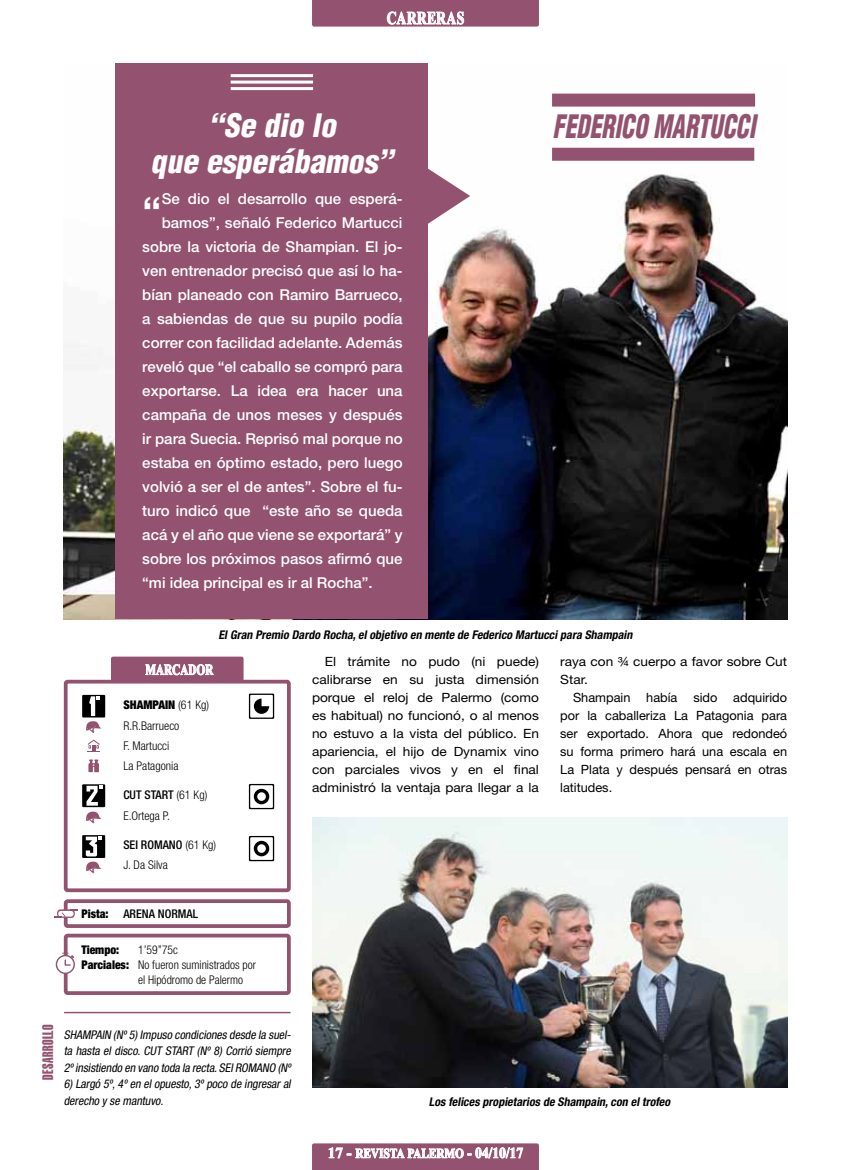
<style>
.page{position:relative;width:851px;height:1170px;background:#fff}
.page>*{position:absolute;margin:0;border:0;box-sizing:border-box;transform-origin:0 0}
.t1{font:500 43.8px "Helvetica Neue LT Std";color:#fff}
.t2{font:italic 900 condensed 31.5px "Helvetica";color:#fff}
.t3{font:italic 900 condensed 31.5px "Helvetica";color:#935370;scale:.75 1}
.t4{font:700 18px "Times New Roman";letter-spacing:.04em;color:#fff;scale:.75 1}
.t5{font:500 15px "Helvetica Neue LT Std";color:#fff}
.t6{font:15px "Helvetica LT Std Extra Comp";letter-spacing:.025em;color:#935370}
.t7{font:700 15px "Times New Roman";letter-spacing:-.005em;color:#fff;scale:.75 1}
.t8{font:700 13.5px "Times New Roman";color:#fff;scale:.83 1}
.t9{font:12.75px/18px "Helvetica Neue LT Std";color:#000;text-align:justify;scale:1.07 1}
.t10{font:12.75px/18px "Helvetica Neue LT Std";color:#000;text-align:justify}
.t11{font:italic condensed 12px/16.5px "Helvetica Neue LT Std";color:#000;text-align:justify}
.t12{font:300 condensed 12px/20.2px "Helvetica Neue LT Std";color:#000}
.t13{font:italic 700 condensed 12px "Helvetica Neue LT Std";color:#000}
.t14{font:900 condensed 12px/15px "Helvetica Neue LT Std";color:#000}
.t15{font:500 condensed 12px "Helvetica Neue LT Std";color:#000}
.s1{font-weight:900}
.s2{font-weight:500}
.s3{font-size:15px}
</style>
<div class="page">
<hr style="left:65px;top:1011px;width:225px;height:2px;background:#935370">
<div style="left:64px;top:933px;width:227px;height:61px;border:4px solid #935370;border-radius:2px"></div>
<div style="left:64px;top:899px;width:227px;height:28px;border:4px solid #935370;border-radius:2px"></div>
<svg style="left:55px;top:909px;width:22px;height:8px"></svg>
<svg style="left:56px;top:952px;width:19px;height:21px"></svg>
<div style="left:111px;top:656px;width:132px;height:25px;background:#935370;border-radius:2px"></div>
<div style="left:64px;top:679px;width:227px;height:213px;border:4px solid #935370;border-radius:2px"></div>
<svg style="left:86px;top:811px;width:16px;height:12px"></svg>
<div style="left:82px;top:694px;width:23px;height:23px;background:#000"></div>
<svg style="left:85px;top:696px;width:17px;height:37px"></svg>
<div style="left:82px;top:784px;width:23px;height:23px;background:#000"></div>
<svg style="left:86px;top:785px;width:16px;height:20px"></svg>
<div style="left:82px;top:835px;width:23px;height:22px;background:#000"></div>
<svg style="left:85px;top:836px;width:17px;height:37px"></svg>
<svg style="left:88px;top:739px;width:12px;height:13px"></svg>
<svg style="left:145px;top:664px;width:68px;height:11px"></svg>
<svg style="left:88px;top:759px;width:11px;height:13px"></svg>
<svg style="left:312px;top:0;width:227px;height:27px;background:#9c627d"></svg>
<svg style="left:312px;top:1143px;width:227px;height:26px;background:#a67189"></svg>
<img style="left:64px;top:64px;width:723px;height:555px">
<img style="left:312px;top:817px;width:475px;height:269px">
<div style="left:552px;top:148px;width:202px;height:13px;background:#935370;border:2px solid #935370"></div>
<div style="left:552px;top:94px;width:203px;height:13px;background:#935370;border:2px solid #935370"></div>
<svg style="left:249px;top:693px;width:25px;height:25px"></svg>
<svg style="left:249px;top:783px;width:25px;height:26px"></svg>
<svg style="left:249px;top:835px;width:25px;height:26px"></svg>
<div style="left:116px;top:64px;width:312px;height:555px;background:#935370"></div>
<svg style="left:428px;top:167px;width:42px;height:58px"></svg>
<hr style="left:231px;top:74px;width:82px;height:3px;background:#fff">
<hr style="left:231px;top:81px;width:82px;height:3px;background:#fff">
<hr style="left:231px;top:87px;width:82px;height:3px;background:#fff">
<p class="t4" style="left:386px;top:6px;width:105px">CARRERAS</p>
<h2 class="t2" style="left:208px;top:106px;width:136px">“Se dio lo</h2>
<h2 class="t3" style="left:552px;top:107px;width:281px">FEDERICO MARTUCCI</h2>
<h2 class="t2" style="left:151px;top:142px;width:251px">que esperábamos”</h2>
<h1 class="t1" style="left:142px;top:186px;width:21px">“</h1>
<p class="t5" style="left:162px;top:190px;width:242px">Se dio el desarrollo que esperá-</p>
<p class="t5" style="left:162px;top:214px;width:242px">bamos”, señaló Federico Martucci</p>
<p class="t5" style="left:142px;top:238px;width:262px">sobre la victoria de Shampian. El jo-</p>
<p class="t5" style="left:142px;top:262px;width:262px">ven entrenador precisó que así lo ha-</p>
<p class="t5" style="left:142px;top:286px;width:262px">bían planeado con Ramiro Barrueco,</p>
<p class="t5" style="left:142px;top:310px;width:262px">a sabiendas de que su pupilo podía</p>
<p class="t5" style="left:142px;top:334px;width:262px">correr con facilidad adelante. Además</p>
<p class="t5" style="left:142px;top:358px;width:262px">reveló que “el caballo se compró para</p>
<p class="t5" style="left:142px;top:382px;width:262px">exportarse. La idea era hacer una</p>
<p class="t5" style="left:142px;top:406px;width:262px">campaña de unos meses y después</p>
<p class="t5" style="left:142px;top:430px;width:262px">ir para Suecia. Reprisó mal porque no</p>
<p class="t5" style="left:142px;top:454px;width:262px">estaba en óptimo estado, pero luego</p>
<p class="t5" style="left:142px;top:478px;width:262px">volvió a ser el de antes”. Sobre el fu-</p>
<p class="t5" style="left:142px;top:502px;width:262px">turo indicó que “este año se queda</p>
<p class="t5" style="left:142px;top:526px;width:262px">acá y el año que viene se exportará” y</p>
<p class="t5" style="left:142px;top:550px;width:262px">sobre los próximos pasos afirmó que</p>
<p class="t5" style="left:142px;top:574px;width:232px">“mi idea principal es ir al Rocha”.</p>
<p class="t13" style="left:218px;top:627px;width:418px">ElGran Premio Dardo Rocha,elobjetivo en mente de Federico Martuccipara Shampain</p>
<p class="t7" style="left:145px;top:659px;width:92px">MARCADOR</p>
<p class="t12" style="left:123px;top:694px;width:87px"><span class="s1">SHAMPAIN</span> (61 Kg)<br>R.R.Barrueco<br>F. Martucci<br>La Patagonia</p>
<p class="t12" style="left:123px;top:784px;width:85px"><span class="s2">CUT START</span> (61 Kg)<br>E.Ortega P.</p>
<p class="t12" style="left:123px;top:834px;width:94px"><span class="s2">SEI ROMANO</span> (61 Kg)<br>J. Da Silva</p>
<p class="t9" style="left:312px;top:652px;width:213px;text-indent:13px">El trámite no pudo (ni puede) calibrarse en su justa dimensión porque el reloj de Palermo (como es habitual) no funcionó, o al menos no estuvo a la vista del público. En apariencia, el hijo de Dynamix vino con parciales vivos y en el final administró la ventaja para llegar a la</p>
<p class="t9" style="left:560px;top:652px;width:213px">raya con ¾ cuerpo a favor sobre Cut<br>Star.</p>
<p class="t10" style="left:560px;top:688px;width:228px;text-indent:13px">Shampain había sido adquirido por la caballeriza La Patagonia para ser exportado. Ahora que redondeó su forma primero hará una escala en La Plata y después pensará en otras latitudes.</p>
<p class="t15" style="left:123px;top:906px;width:76px">ARENA NORMAL</p>
<p class="t12" style="left:138px;top:942px;width:119px;line-height:15px">1’59’’75c<br>No fueron suministrados por el Hipódromo de Palermo</p>
<p class="t14" style="left:81px;top:905px;width:29px">Pista:</p>
<p class="t14" style="left:81px;top:941px;width:49px">Tiempo:<br>Parciales:</p>
<p class="t6" style="left:39px;top:1079px;width:56px;rotate:-90deg">DESARROLLO</p>
<p class="t11" style="left:64px;top:1026px;width:231px">SHAMPAIN (Nº5) Impuso condiciones desde la suel&shy;ta hasta el disco.CUT START (Nº 8) Corrió siempre 2ºinsistiendo en vano toda la recta.SEIROMANO (Nº</p>
<p class="t11" style="left:64px;top:1075px;width:231px">6) Largó 5º,4ºen elopuesto,3ºpoco de ingresaral derecho y se mantuvo.</p>
<p class="t13" style="left:429px;top:1094px;width:245px">Los felices propietarios de Shampain,con eltrofeo</p>
<p class="t8" style="left:328px;top:1143px;width:237px"><span class="s3">17 -</span> REVISTA PALERMO <span class="s3">- 04/10/17</span></p>
</div>
